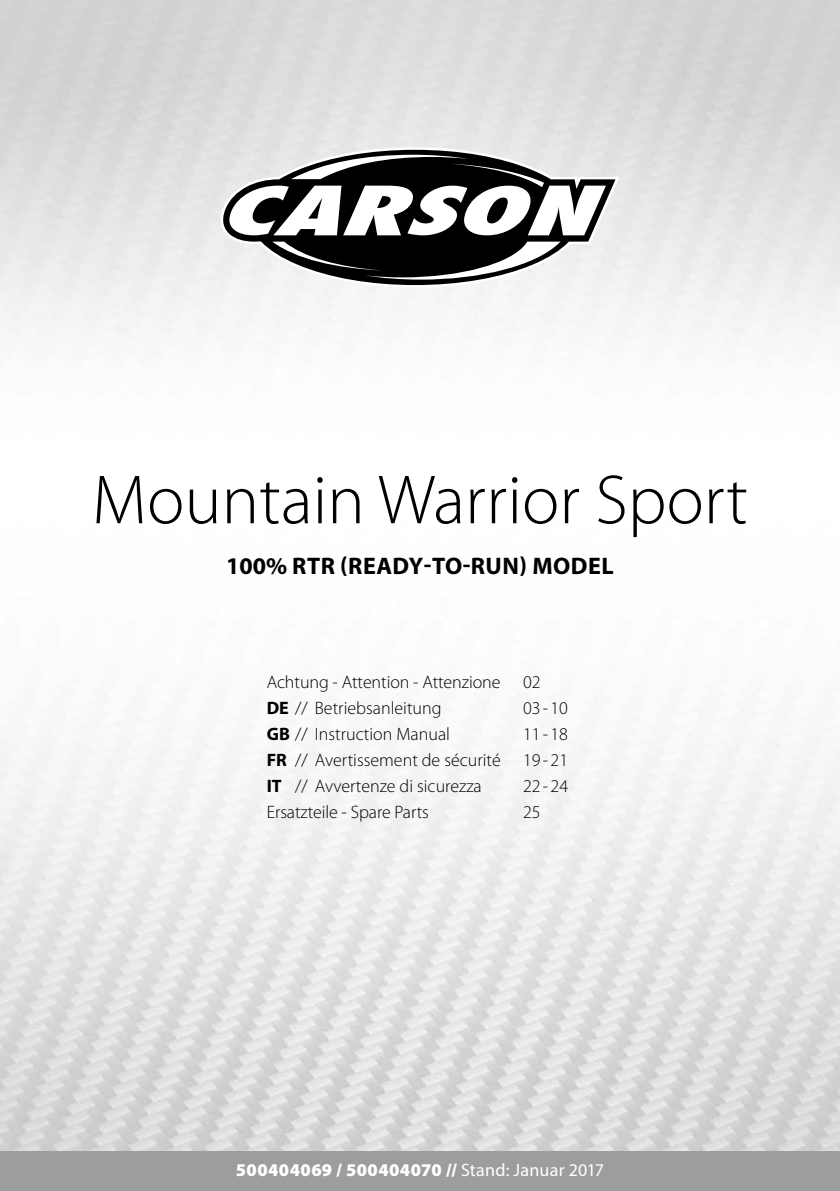
<style>
.page{position:relative;width:840px;height:1191px;background:#fff}
.page>*{position:absolute;margin:0;border:0;box-sizing:border-box;transform-origin:0 0}
.t1{font:300 70px "Myriad Pro";color:#000}
.t2{font:700 24px "Myriad Pro";letter-spacing:.02em;color:#000}
.t3{font:300 18px/26px "Myriad Pro";color:#000}
.t4{font:900 18px "Myriad Pro";letter-spacing:.025em;color:#fff}
.s1{font-weight:700}
.s2{font-weight:400}
</style>
<div class="page">
<img style="left:0;top:0;width:839px;height:1151px">
<div style="left:0;top:1151px;width:839px;height:40px;background:#9c9d9d"></div>
<svg style="left:220px;top:147px;width:399px;height:140px;fill:#ebebeb"></svg>
<svg style="left:220px;top:150px;width:395px;height:135px;fill:#eaeaea"></svg>
<svg style="left:228px;top:155px;width:377px;height:125px"></svg>
<h1 class="t1" style="left:92px;top:458px;width:657px">Mountain Warrior Sport</h1>
<h2 class="t2" style="left:226px;top:550px;width:389px">100% RTR (READY-TO-RUN) MODEL</h2>
<p class="t3" style="left:266px;top:669px;width:275px">Achtung - Attention - Attenzione 02<br><span class="s1">DE</span> // Betriebsanleitung</p>
<p class="t3" style="left:522px;top:695px;width:46px">03-10</p>
<p class="t3" style="left:266px;top:721px;width:185px"><span class="s1">GB</span> // Instruction Manual</p>
<p class="t3" style="left:266px;top:721px;width:303px;text-align:justify;text-indent:256px">11-18<br><span class="s1">FR</span> // Avertissement de sécurité 19 - 21<br><span class="s1">IT</span> // Avvertenze di sicurezza</p>
<p class="t3" style="left:523px;top:773px;width:46px">22-24</p>
<p class="t3" style="left:267px;top:799px;width:163px">Ersatzteile - Spare Parts</p>
<p class="t3" style="left:523px;top:799px;width:19px">25</p>
<p class="t4" style="left:236px;top:1158px;width:369px">500404069 / 500404070 // <span class="s2">Stand: Januar 2017</span></p>
</div>
